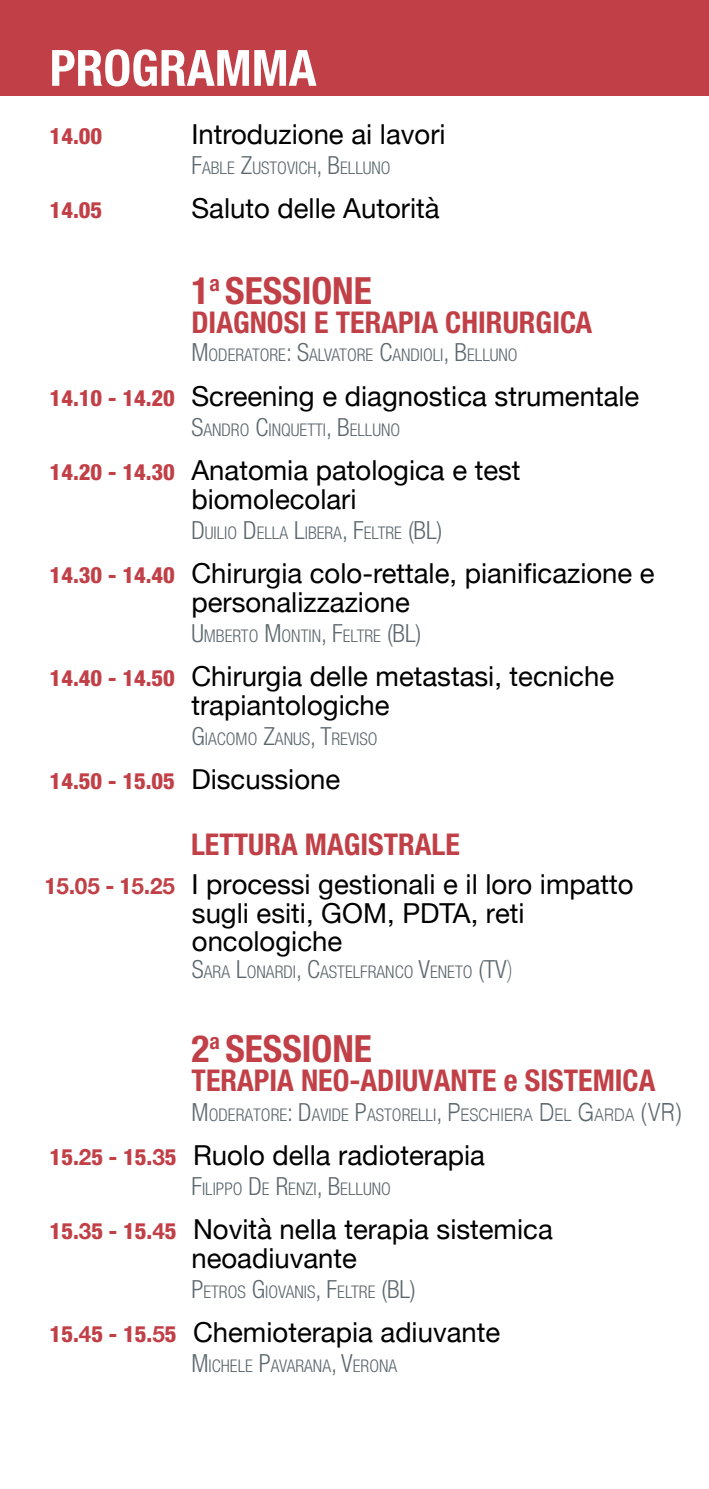
<style>
.page{position:relative;width:709px;height:1489px;background:#fff}
.page>*{position:absolute;margin:0;border:0;box-sizing:border-box;transform-origin:0 0}
.t1{font:700 condensed 50px "Helvetica Neue";color:#fff}
.t2{font:700 condensed 37.5px "Helvetica Neue";color:#c14047}
.t3{font:700 condensed 30px "Helvetica Neue";color:#c14047}
.t4{font:27.5px/28.8px "Helvetica Neue";color:#000}
.t5{font:800 condensed 22.5px "Helvetica Neue";color:#c14047}
.t6{font:300 condensed 17.5px "Helvetica Neue";color:#5d686e}
.s1{font-size:25px}
.s2{font-weight:800;font-stretch:condensed;font-size:22.5px;color:#c14047}
.s3{font-weight:400;font-stretch:normal;font-size:27.5px;color:#000}
.s4{font-weight:700;font-size:22.5px;color:#c14047}
.s5{font-weight:100;font-stretch:normal;font-size:25px}
.s6{font-family:"Helvetica";font-stretch:normal;font-size:25px}
.s7{font-family:"Helvetica";font-stretch:normal}
</style>
<div class="page">
<div style="left:0;top:0;width:709px;height:95px;background:#c14047"></div>
<h1 class="t1" style="left:50px;top:38px;width:268px">PROGRAMMA</h1>
<p class="t5" style="left:50px;top:122px;width:54px">14.00</p>
<p class="t4" style="left:191px;top:121px;width:256px">Introduzione ai lavori</p>
<p class="t6" style="left:191px;top:157px;width:201px"><span class="s1">F</span>ABLE <span class="s1">Z</span>USTOVICH<span class="s1">, B</span>ELLUNO</p>
<p class="t5" style="left:50px;top:196px;width:54px">14.05</p>
<p class="t4" style="left:191px;top:195px;width:250px">Saluto delle Autorità</p>
<h2 class="t2" style="left:191px;top:268px;width:182px">1<sup>a</sup> SESSIONE</h2>
<p class="t3" style="left:191px;top:304px;width:402px">DIAGNOSI E TERAPIA CHIRURGICA</p>
<p class="t6" style="left:191px;top:345px;width:328px"><span class="s1">M</span>ODERATORE<span class="s1">: S</span>ALVATORE <span class="s1">C</span>ANDIOLI<span class="s1">, B</span>ELLUNO</p>
<p class="t4" style="left:50px;top:383px;width:591px"><span class="s2">14.10 - 14.20</span> Screening e diagnostica strumentale</p>
<p class="t6" style="left:191px;top:419px;width:210px"><span class="s1">S</span>ANDRO <span class="s1">C</span>INQUETTI<span class="s1">, B</span>ELLUNO</p>
<p class="t4" style="left:191px;top:457px;width:331px;text-indent:-142px"><span class="s2">14.20 - 14.30</span> Anatomia patologica e test biomolecolari</p>
<p class="t6" style="left:191px;top:522px;width:252px"><span class="s1">D</span> UILIO <span class="s1">D</span>ELLA <span class="s1">L</span>IBERA<span class="s1">, F</span>ELTRE <span class="s1">(BL)</span></p>
<p class="t4" style="left:191px;top:560px;width:465px;text-indent:-142px"><span class="s2">14.30 - 14.40</span> Chirurgia colo-rettale, pianificazione e personalizzazione</p>
<p class="t6" style="left:191px;top:625px;width:231px"><span class="s1">U</span> MBERTO <span class="s1">M</span>ONTIN<span class="s1">, F</span>ELTRE <span class="s1">(BL)</span></p>
<p class="t4" style="left:191px;top:663px;width:424px;text-indent:-142px"><span class="s2">14.40 - 14.50</span> Chirurgia delle metastasi, tecniche trapiantologiche</p>
<p class="t6" style="left:191px;top:728px;width:188px"><span class="s1">G</span>IACOMO <span class="s1">Z</span>ANUS<span class="s1">, T</span>REVISO</p>
<p class="t5" style="left:50px;top:766px;width:292px">14.50 - 15.05 <span class="s3">Discussione</span></p>
<p class="t3" style="left:191px;top:826px;width:270px">LETTURA MAGISTRALE</p>
<p class="t4" style="left:45px;top:871px;width:590px"><span class="s2">1</span><span class="s4">5</span><span class="s2">.</span><span class="s4">05</span> <span class="s2">- 1</span><span class="s4">5</span><span class="s2">.</span><span class="s4">25</span> I processi gestionali e il loro impatto</p>
<p class="t4" style="left:192px;top:900px;width:334px">sugli esiti, GOM, PDTA, reti oncologiche</p>
<p class="t6" style="left:192px;top:961px;width:322px"><span class="s1">S</span>ARA <span class="s1">L</span>ONARDI<span class="s1">, C</span>ASTELFRANCO <span class="s1">V</span>ENETO <span class="s1">(TV</span><span class="s5">)</span></p>
<h2 class="t2" style="left:192px;top:1025px;width:182px">2<sup>a</sup> SESSIONE</h2>
<p class="t3" style="left:192px;top:1061px;width:465px">TERAPIA NEO-ADIUVANTE e SISTEMICA</p>
<p class="t6" style="left:192px;top:1104px;width:492px"><span class="s1">M</span>ODERATORE<span class="s1">: D</span>AVIDE <span class="s1">P</span>ASTORELLI<span class="s1">,</span> <span class="s6">P</span><span class="s7">ESCHIERA</span> <span class="s6">D</span><span class="s7">EL</span> <span class="s6">G</span><span class="s7">ARDA</span> <span class="s6">(VR)</span></p>
<p class="t4" style="left:50px;top:1142px;width:437px"><span class="s2">15.</span><span class="s4">2</span><span class="s2">5 - 15.</span><span class="s4">3</span><span class="s2">5</span> Ruolo della radioterapia</p>
<p class="t6" style="left:191px;top:1178px;width:201px"><span class="s1">F</span>ILIPPO <span class="s1">D</span>E <span class="s1">R</span>ENZI<span class="s1">, B</span>ELLUNO</p>
<p class="t4" style="left:191px;top:1216px;width:363px;text-indent:-142px"><span class="s2">15.</span><span class="s4">3</span><span class="s2">5 - 15.</span><span class="s4">4</span><span class="s2">5</span> Novità nella terapia sistemica neoadiuvante</p>
<p class="t6" style="left:191px;top:1281px;width:226px"><span class="s1">P</span>ETROS <span class="s1">G</span>IOVANIS<span class="s1">, F</span>ELTRE <span class="s1">(BL)</span></p>
<p class="t4" style="left:50px;top:1319px;width:452px"><span class="s2">15.</span><span class="s4">4</span><span class="s2">5 - 15.</span><span class="s4">5</span><span class="s2">5</span> Chemioterapia adiuvante</p>
<p class="t6" style="left:191px;top:1355px;width:207px"><span class="s1">M</span>ICHELE <span class="s1">P</span>AVARANA<span class="s1">, V</span>ERONA</p>
</div>
